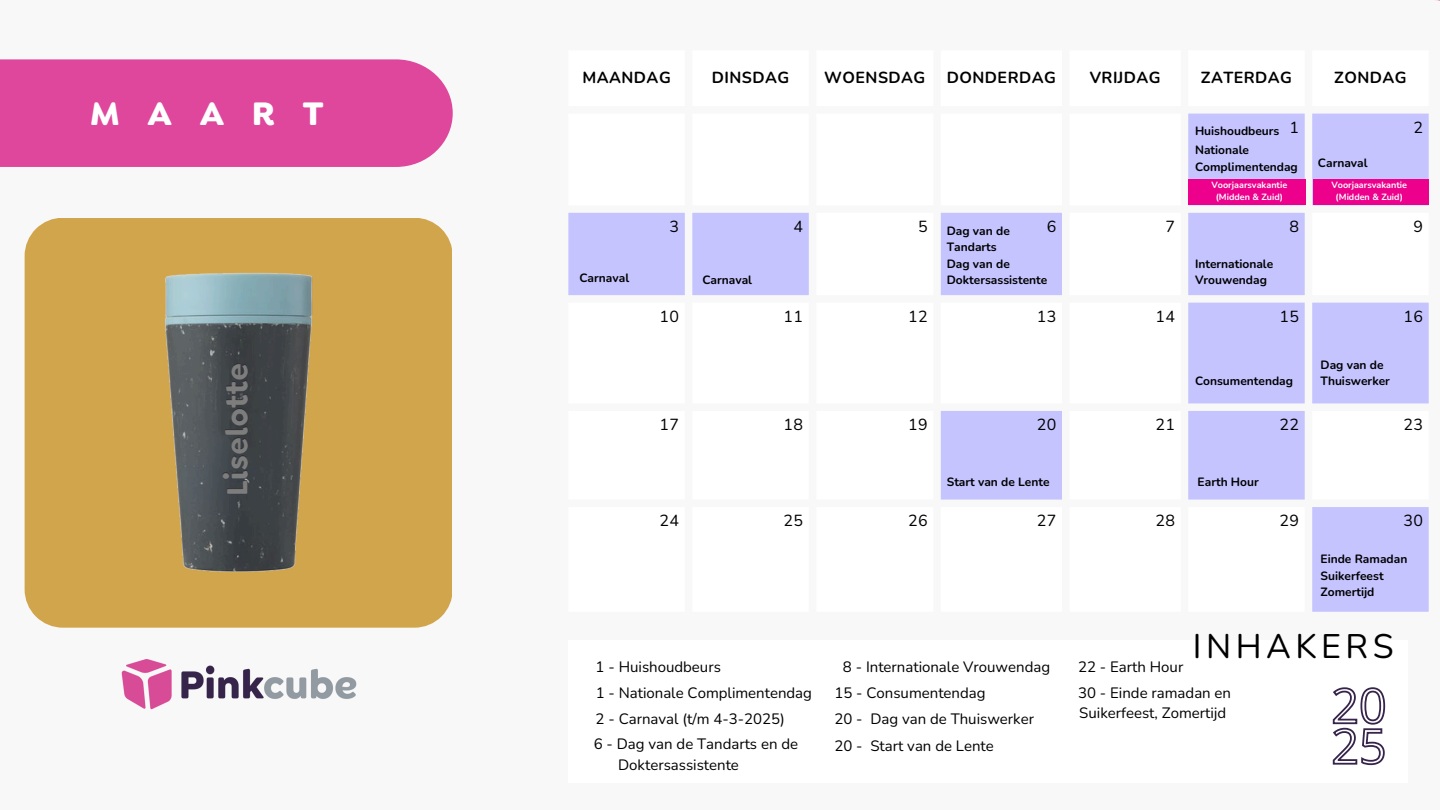
<style>
.page{position:relative;width:1440px;height:810px;background:#fff}
.page>*{position:absolute;margin:0;border:0;box-sizing:border-box;transform-origin:0 0}
.t1{font:700 34.7px "Goldplay Alt";letter-spacing:.8em;color:#fff}
.t2{font:34px "Nunito";letter-spacing:.135em;color:#000}
.t3{font:700 16px "Nunito";letter-spacing:.03em;color:#000}
.t4{font:16px "Nunito";letter-spacing:.03em;color:#000}
.t5{font:15px/20.2px "Nunito";color:#000}
.t6{font:700 12px/16.5px "Nunito";color:#000}
.t7{font:700 9px/12px "Nunito";color:#fff;text-align:center}
</style>
<div class="page">
<div style="left:0;top:59px;width:453px;height:108px;background:#de479c"></div>
<svg style="left:568px;top:114px;width:861px;height:498px"></svg>
<div style="left:25px;top:218px;width:427px;height:410px;background:#d1a54c"></div>
<svg style="left:1332px;top:687px;width:54px;height:79px"></svg>
<div style="left:1188px;top:179px;width:117px;height:26px;background:#ec008c"></div>
<div style="left:1313px;top:179px;width:116px;height:26px;background:#ec008c"></div>
<img style="left:68px;top:252px;width:341px;height:341px">
<img style="left:121px;top:660px;width:236px;height:49px">
<p class="t1" style="left:90px;top:90px;width:235px">MAART</p>
<h2 class="t3" style="left:582px;top:67px;width:90px">MAANDAG</h2>
<p class="t3" style="left:712px;top:67px;width:79px">DINSDAG</p>
<p class="t3" style="left:824px;top:67px;width:103px">WOENSDAG</p>
<p class="t3" style="left:947px;top:67px;width:111px">DONDERDAG</p>
<p class="t3" style="left:1090px;top:67px;width:72px">VRIJ DAG</p>
<p class="t3" style="left:1201px;top:67px;width:93px">ZATERDAG</p>
<p class="t3" style="left:1334px;top:67px;width:74px">ZONDAG</p>
<p class="t4" style="left:1290px;top:117px;width:11px">1</p>
<p class="t4" style="left:1414px;top:117px;width:11px">2</p>
<h5 class="t6" style="left:1195px;top:123px;width:86px">Huishoudbeurs</h5>
<h4 class="t6" style="left:1195px;top:142px;width:104px">Nationale<br>Complimentendag</h4>
<h5 class="t6" style="left:1318px;top:155px;width:51px">Carnaval</h5>
<h4 class="t7" style="left:1212px;top:179px;width:77px">Voorjaarsvakantie (Midden &amp; Zuid)</h4>
<h4 class="t7" style="left:1331px;top:179px;width:77px">Voorjaarsvakantie (Midden &amp; Zuid)</h4>
<p class="t4" style="left:670px;top:216px;width:11px">3</p>
<p class="t4" style="left:794px;top:216px;width:11px">4</p>
<p class="t4" style="left:918px;top:216px;width:11px">5</p>
<p class="t4" style="left:1047px;top:216px;width:11px">6</p>
<p class="t4" style="left:1166px;top:216px;width:11px">7</p>
<p class="t4" style="left:1290px;top:216px;width:11px">8</p>
<p class="t4" style="left:1414px;top:216px;width:11px">9</p>
<h4 class="t6" style="left:947px;top:223px;width:102px">Dag van de<br>Tandarts<br>Dag van de<br>Doktersassistente</h4>
<p class="t6" style="left:1195px;top:256px;width:80px">Internationale<br>Vrouwendag</p>
<h5 class="t6" style="left:579px;top:270px;width:51px">Carnaval</h5>
<h3 class="t6" style="left:702px;top:272px;width:51px">Carnaval</h3>
<p class="t4" style="left:660px;top:306px;width:21px">10</p>
<p class="t4" style="left:784px;top:306px;width:21px">11</p>
<p class="t4" style="left:908px;top:306px;width:21px">12</p>
<p class="t4" style="left:1037px;top:306px;width:21px">13</p>
<p class="t4" style="left:1155px;top:306px;width:21px">14</p>
<p class="t4" style="left:1279px;top:306px;width:21px">15</p>
<p class="t4" style="left:1403px;top:306px;width:21px">16</p>
<h5 class="t6" style="left:1195px;top:373px;width:100px">Consumentendag</h5>
<h4 class="t6" style="left:1321px;top:357px;width:71px">Dag van de<br>Thuiswerker</h4>
<p class="t4" style="left:660px;top:414px;width:21px">17</p>
<p class="t4" style="left:784px;top:414px;width:21px">18</p>
<p class="t4" style="left:908px;top:414px;width:21px">19</p>
<p class="t4" style="left:1037px;top:414px;width:21px">20</p>
<p class="t4" style="left:1155px;top:414px;width:21px">21</p>
<p class="t4" style="left:1279px;top:414px;width:21px">22</p>
<p class="t4" style="left:1403px;top:414px;width:21px">23</p>
<h5 class="t6" style="left:947px;top:474px;width:104px">Start van de Lente</h5>
<h4 class="t6" style="left:1198px;top:474px;width:63px">Earth Hour</h4>
<p class="t4" style="left:660px;top:510px;width:21px">24</p>
<p class="t4" style="left:784px;top:510px;width:21px">25</p>
<p class="t4" style="left:908px;top:510px;width:21px">26</p>
<p class="t4" style="left:1037px;top:510px;width:21px">27</p>
<p class="t4" style="left:1155px;top:510px;width:21px">28</p>
<p class="t4" style="left:1279px;top:510px;width:21px">29</p>
<p class="t4" style="left:1403px;top:510px;width:21px">30</p>
<h5 class="t6" style="left:1321px;top:551px;width:88px">Einde Ramadan<br>Suikerfeest<br>Zomertijd</h5>
<p class="t2" style="left:1193px;top:624px;width:202px">INHAKERS</p>
<h5 class="t5" style="left:596px;top:657px;width:127px">1 - Huishoudbeurs</h5>
<h5 class="t5" style="left:843px;top:657px;width:209px">8 - Internationale Vrouwendag</h5>
<h4 class="t5" style="left:1078px;top:657px;width:107px">22 - Earth Hour</h4>
<h4 class="t5" style="left:596px;top:683px;width:218px">1 - Nationale Complimentendag</h4>
<p class="t5" style="left:596px;top:709px;width:191px">2 - Carnaval (t/m 4-3-2025)</p>
<h5 class="t5" style="left:618px;top:734px;width:181px;text-indent:-24px">6 - Dag van de Tandarts en de<br>Doktersassistente</h5>
<h5 class="t5" style="left:834px;top:683px;width:153px">15 - Consumentendag</h5>
<h5 class="t5" style="left:834px;top:736px;width:161px">20 - Start van de Lente</h5>
<h4 class="t5" style="left:834px;top:709px;width:201px">20 - Dag van de Thuiswerker</h4>
<h5 class="t5" style="left:1078px;top:683px;width:155px">30 - Einde ramadan en<br>Suikerfeest, Zomertijd</h5>
</div>
